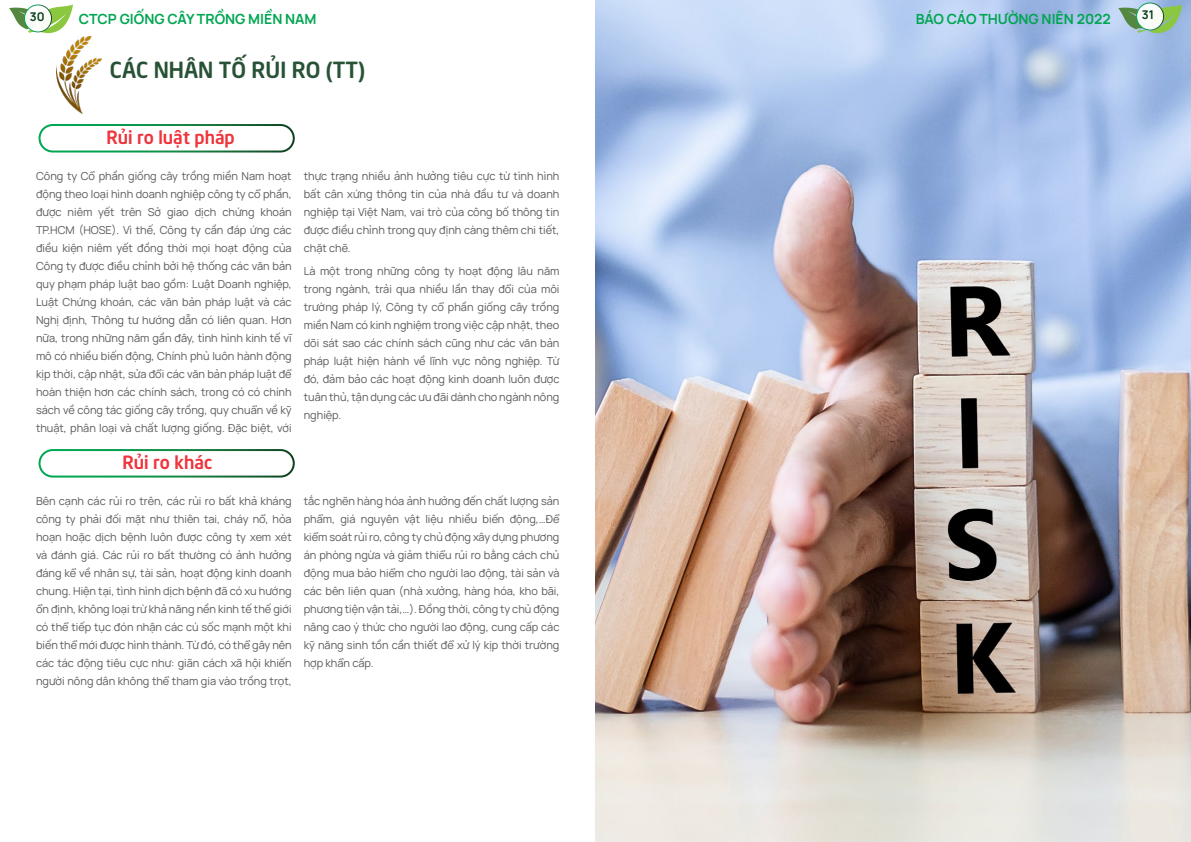
<style>
.page{position:relative;width:1191px;height:842px;background:#fff}
.page>*{position:absolute;margin:0;border:0;box-sizing:border-box;transform-origin:0 0}
.t1{font:700 22px "UTM Neo Sans Intel";color:#275235}
.t2{font:700 18px "UTM Neo Sans Intel";color:#ef343c}
.t3{font:700 14px "Manrope";color:#00a652}
.t4{font:700 12px "Manrope";color:#0c3d1c}
.t5{font:11px/18px "Manrope";color:#58595b;text-align:justify}
</style>
<div class="page">
<div style="left:39px;top:449px;width:256px;height:29px;border:2px solid #fff;border-radius:13px"></div>
<img style="left:596px;top:0;width:595px;height:842px">
<div style="left:39px;top:124px;width:256px;height:29px;border:2px solid #fff;border-radius:13px"></div>
<img style="left:56px;top:36px;width:45px;height:78px">
<svg style="left:9px;top:4px;width:64px;height:29px"></svg>
<svg style="left:25px;top:5px;width:27px;height:27px"></svg>
<div style="left:24px;top:4px;width:28px;height:28px;border:1px solid #fff;border-radius:50%"></div>
<svg style="left:1118px;top:4px;width:64px;height:29px"></svg>
<svg style="left:1136px;top:3px;width:27px;height:27px"></svg>
<div style="left:1136px;top:2px;width:28px;height:29px;border:1px solid #fff;border-radius:50%"></div>
<p class="t4" style="left:30px;top:9px;width:16px">30</p>
<p class="t3" style="left:79px;top:10px;width:239px">CTCP GIỐNG CÂY TRỒNG MIỀN NAM</p>
<p class="t3" style="left:915px;top:10px;width:197px">BÁO CÁO THƯỜNG NIÊN 2022</p>
<p class="t4" style="left:1141px;top:7px;width:14px">31</p>
<h1 class="t1" style="left:110px;top:52px;width:257px">CÁC NHÂN TỐ RỦI RO (TT)</h1>
<h2 class="t2" style="left:106px;top:123px;width:130px">Rủi ro luật pháp</h2>
<p class="t5" style="left:36px;top:166px;width:257px">Công ty Cổ phần giống cây trồng miền Nam hoạt động theo loại hình doanh nghiệp công ty cổ phần, được niêm yết trên Sở giao dịch chứng khoán TP.HCM (HOSE). Vì thế, Công ty cần đáp ứng các điều kiện niêm yết đồng thời mọi hoạt động của Công ty được điều chỉnh bởi hệ thống các văn bản quy phạm pháp luật bao gồm: Luật Doanh nghiệp, Luật Chứng khoán, các văn bản pháp luật và các Nghị định, Thông tư hướng dẫn có liên quan. Hơn nữa, trong những năm gần đây, tình hình kinh tế vĩ mô có nhiều biến động, Chính phủ luôn hành động kịp thời, cập nhật, sửa đổi các văn bản pháp luật để hoàn thiện hơn các chính sách, trong có có chính sách về công tác giống cây trồng, quy chuẩn về kỹ thuật, phân loại và chất lượng giống. Đặc biệt, với</p>
<p class="t5" style="left:304px;top:166px;width:257px">thực trạng nhiều ảnh hưởng tiêu cực từ tình hình bất cân xứng thông tin của nhà đầu tư và doanh nghiệp tại Việt Nam, vai trò của công bố thông tin được điều chỉnh trong quy định càng thêm chi tiết, chặt chẽ.</p>
<p class="t5" style="left:304px;top:262px;width:257px">Là một trong những công ty hoạt động lâu năm trong ngành, trải qua nhiều lần thay đổi của môi trường pháp lý, Công ty cổ phần giống cây trồng miền Nam có kinh nghiệm trong việc cập nhật, theo dõi sát sao các chính sách cũng như các văn bản pháp luật hiện hành về lĩnh vực nông nghiệp. Từ đó, đảm bảo các hoạt động kinh doanh luôn được tuân thủ, tận dụng các ưu đãi dành cho ngành nông nghiệp.</p>
<h2 class="t2" style="left:122px;top:448px;width:91px">Rủi ro khác</h2>
<p class="t5" style="left:36px;top:491px;width:257px">Bên cạnh các rủi ro trên, các rủi ro bất khả kháng công ty phải đối mặt như thiên tai, cháy nổ, hỏa hoạn hoặc dịch bệnh luôn được công ty xem xét và đánh giá. Các rủi ro bất thường có ảnh hưởng đáng kể về nhân sự, tài sản, hoạt động kinh doanh chung. Hiện tại, tình hình dịch bệnh đã có xu hướng ổn định, không loại trừ khả năng nền kinh tế thế giới có thể tiếp tục đón nhận các cú sốc mạnh một khi biến thể mới được hình thành. Từ đó, có thể gây nên các tác động tiêu cực như: giãn cách xã hội khiến người nông dân không thể tham gia vào trồng trọt,</p>
<p class="t5" style="left:304px;top:491px;width:257px">tắc nghẽn hàng hóa ảnh hưởng đến chất lượng sản phẩm, giá nguyên vật liệu nhiều biến động,…Để kiểm soát rủi ro, công ty chủ động xây dựng phương án phòng ngừa và giảm thiểu rủi ro bằng cách chủ động mua bảo hiểm cho người lao động, tài sản và các bên liên quan (nhà xưởng, hàng hóa, kho bãi, phương tiện vận tải,…). Đồng thời, công ty chủ động nâng cao ý thức cho người lao động, cung cấp các kỹ năng sinh tồn cần thiết để xử lý kịp thời trường hợp khẩn cấp.</p>
</div>
